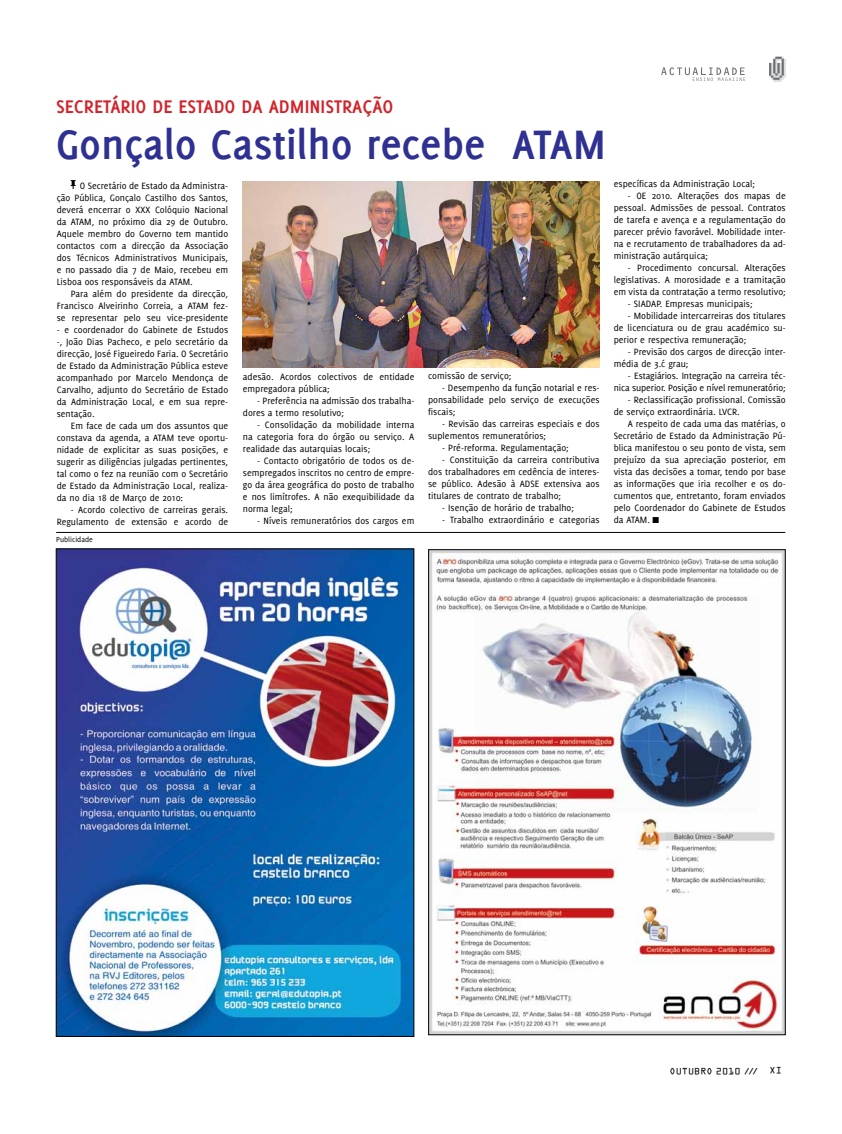
<style>
.page{position:relative;width:842px;height:1134px;background:#fff}
.page>*{position:absolute;margin:0;border:0;box-sizing:border-box;transform-origin:0 0}
.t1{font:700 45px "Delicious";color:#2e3092}
.t2{font:700 20px "Delicious";color:#d2232a}
.t3{font:10px/12px "Delicious";color:#000;text-align:justify}
.t4{font:10px "OCR Aby BT";color:#000}
.t5{font:8px "Delicious";color:#000}
.s1{font-family:"Icon Bit Two"}
.s2{font-family:"Icon Bit One"}
</style>
<div class="page">
<img style="left:430px;top:551px;width:354px;height:482px">
<hr style="left:56px;top:532px;width:729px;height:1px;background:#000">
<img style="left:58px;top:550px;width:354px;height:485px">
<img style="left:243px;top:181px;width:357px;height:186px">
<svg style="left:661px;top:67px;width:84px;height:14px"></svg>
<svg style="left:769px;top:56px;width:17px;height:26px"></svg>
<h2 class="t2" style="left:56px;top:95px;width:339px">SECRETÁRI O DE ESTADO DA ADMI NISTRAÇÃO</h2>
<h1 class="t1" style="left:56px;top:118px;width:552px">GONÇALO CASTILHO RECEBE ATAM</h1>
<p class="t3" style="left:57px;top:179px;width:173px;text-indent:14px"><span class="s1">6</span> O Secretário de Estado da Administra&shy;ção Pública, Gonçalo Castilho dos Santos, deverá encerrar o XXX Colóquio Nacional da ATAM, no próximo dia 29 de Outubro.<br>Aquele membro do Governo tem mantido contactos com a direcção da Associação dos Técnicos Administrativos Municipais, e no passado dia 7 de Maio, recebeu em Lisboa oos responsáveis da ATAM.</p>
<p class="t3" style="left:57px;top:287px;width:173px;text-indent:14px">Para além do presidente da direcção, Francisco Alveirinho Correia, a ATAM fez&shy;se representar pelo seu vice-presidente</p>
<p class="t3" style="left:57px;top:323px;width:173px">- e coordenador do Gabinete de Estudos -, João Dias Pacheco, e pelo secretário da direcção, José Figueiredo Faria. O Secretário de Estado da Administração Pública esteve acompanhado por Marcelo Mendonça de Carvalho, adjunto do Secretário de Estado da Administração Local, e em sua repre&shy;sentação.</p>
<p class="t3" style="left:57px;top:419px;width:173px;text-indent:14px">Em face de cada um dos assuntos que constava da agenda, a ATAM teve oportu&shy;nidade de explicitar as suas posições, e sugerir as diligências julgadas pertinentes, tal como o fez na reunião com o Secretário de Estado da Administração Local, realiza&shy;da no dia 18 de Março de 2010:</p>
<p class="t3" style="left:57px;top:503px;width:173px;text-align:right">- Acordo colectivo de carreiras gerais.<br>Regulamento de extensão e acordo de</p>
<p class="t5" style="left:56px;top:535px;width:38px">Publicidade</p>
<p class="t3" style="left:243px;top:371px;width:173px">adesão. Acordos colectivos de entidade empregadora pública;</p>
<p class="t3" style="left:243px;top:395px;width:173px;text-indent:14px">- Preferência na admissão dos trabalha&shy;dores a termo resolutivo;</p>
<p class="t3" style="left:243px;top:419px;width:173px;text-indent:14px">- Consolidação da mobilidade interna na categoria fora do órgão ou serviço. A realidade das autarquias locais;</p>
<p class="t3" style="left:243px;top:455px;width:173px;text-indent:14px">- Contacto obrigatório de todos os de&shy;sempregados inscritos no centro de empre&shy;go da área geográfica do posto de trabalho e nos limítrofes. A não exequibilidade da norma legal;</p>
<p class="t3" style="left:257px;top:515px;width:159px">- Níveis remuneratórios dos cargos em</p>
<p class="t3" style="left:428px;top:370px;width:85px">comissão de serviço;</p>
<p class="t3" style="left:428px;top:382px;width:173px;text-indent:14px">- Desempenho da função notarial e res&shy;ponsabilidade pelo serviço de execuções fiscais;</p>
<p class="t3" style="left:428px;top:418px;width:173px;text-indent:14px">- Revisão das carreiras especiais e dos suplementos remuneratórios;</p>
<p class="t3" style="left:442px;top:442px;width:128px">- Pré-reforma. Regulamentação;</p>
<p class="t3" style="left:428px;top:454px;width:173px;text-indent:14px">- Constituição da carreira contributiva dos trabalhadores em cedência de interes&shy;se público. Adesão à ADSE extensiva aos titulares de contrato de trabalho;</p>
<p class="t3" style="left:442px;top:502px;width:133px">- Isenção de horário de trabalho;</p>
<p class="t3" style="left:442px;top:514px;width:159px">- Trabalho extraordinário e categorias</p>
<p class="t3" style="left:614px;top:178px;width:143px">específicas da Administração Local;</p>
<p class="t3" style="left:614px;top:190px;width:174px;text-indent:14px">- OE 2010. Alterações dos mapas de pessoal. Admissões de pessoal. Contratos de tarefa e avença e a regulamentação do parecer prévio favorável. Mobilidade inter&shy;na e recrutamento de trabalhadores da ad&shy;ministração autárquica;</p>
<p class="t3" style="left:614px;top:262px;width:174px;text-indent:14px">- Procedimento concursal. Alterações legislativas. A morosidade e a tramitação em vista da contratação a termo resolutivo;</p>
<p class="t3" style="left:628px;top:298px;width:126px">- SIADAP. Empresas municipais;</p>
<p class="t3" style="left:614px;top:310px;width:173px;text-indent:14px">- Mobilidade intercarreiras dos titulares de licenciatura ou de grau académico su&shy;perior e respectiva remuneração;</p>
<p class="t3" style="left:614px;top:346px;width:173px;text-indent:14px">- Previsão dos cargos de direcção inter&shy;média de 3.º grau;</p>
<p class="t3" style="left:614px;top:370px;width:174px;text-align:right">- Estagiários. Integração na carreira téc&shy;nica superior. Posição e nível remuneratório;</p>
<p class="t3" style="left:614px;top:394px;width:173px;text-indent:14px">- Reclassificação profissional. Comissão de serviço extraordinária. LVCR.</p>
<p class="t3" style="left:614px;top:418px;width:174px;text-indent:14px">A respeito de cada uma das matérias, o Secretário de Estado da Administração Pú&shy;blica manifestou o seu ponto de vista, sem prejuízo da sua apreciação posterior, em vista das decisões a tomar, tendo por base as informações que iria recolher e os do&shy;cumentos que, entretanto, foram enviados pelo Coordenador do Gabinete de Estudos da ATAM. <span class="s2">K</span></p>
<p class="t4" style="left:669px;top:1065px;width:114px">OUTUBRO 2010 /// XI</p>
</div>
